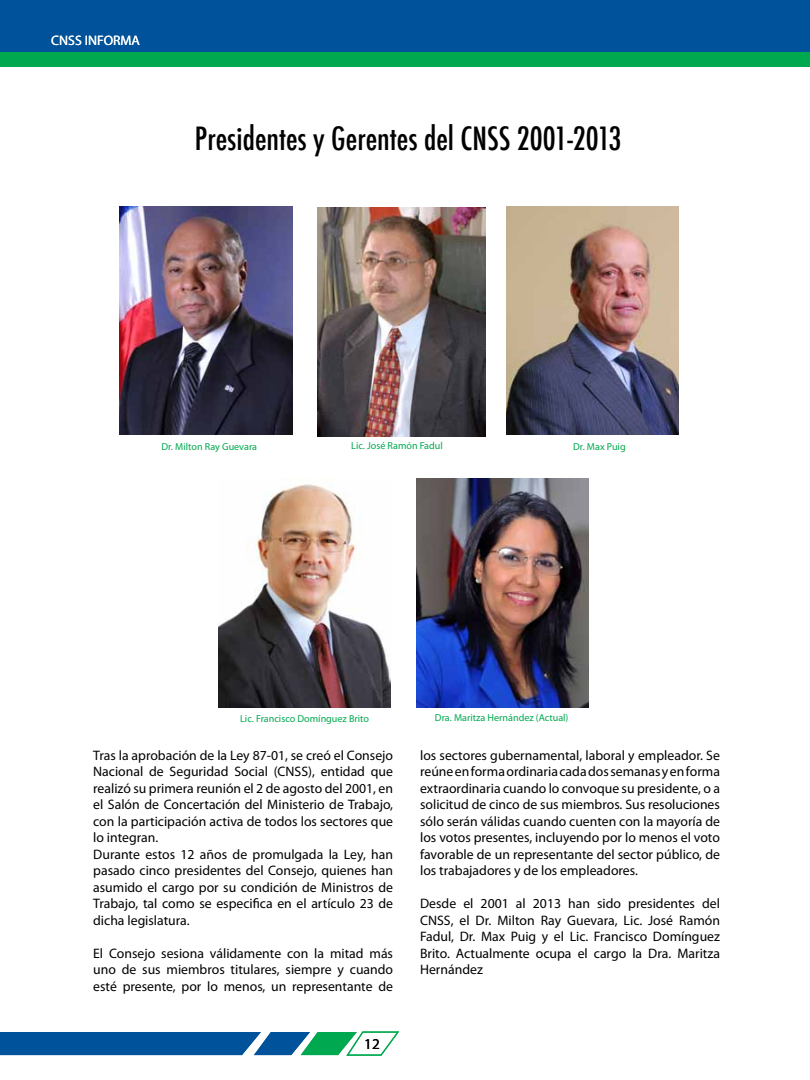
<style>
.page{position:relative;width:810px;height:1080px;background:#fff}
.page>*{position:absolute;margin:0;border:0;box-sizing:border-box;transform-origin:0 0}
.t1{font:500 condensed 31.25px "Futura";color:#000}
.t2{font:15px "Myriad Pro";color:#000}
.t3{font:13.75px/16.5px "Myriad Pro";color:#000;text-align:justify}
.t4{font:13.75px "Myriad Pro";color:#fff}
.t5{font:10.12px "Myriad Pro";color:#00a94f}
</style>
<div class="page">
<div style="left:0;top:0;width:810px;height:53px;background:#00539b"></div>
<div style="left:0;top:53px;width:810px;height:14px;background:#00a94f"></div>
<svg style="left:0;top:1031px;width:400px;height:25px"></svg>
<img style="left:219px;top:478px;width:172px;height:229px">
<img style="left:317px;top:208px;width:168px;height:229px">
<img style="left:416px;top:478px;width:173px;height:229px">
<img style="left:120px;top:206px;width:172px;height:229px">
<img style="left:506px;top:206px;width:172px;height:229px">
<p class="t4" style="left:51px;top:32px;width:90px">CNSS INFORMA</p>
<h1 class="t1" style="left:195px;top:118px;width:428px">Presidentes y Gerentes del CNSS 2001-2013</h1>
<p class="t5" style="left:161px;top:441px;width:97px">Dr. Milton Ray Guevara</p>
<p class="t5" style="left:351px;top:439px;width:93px">Lic. José Ramón Fadul</p>
<p class="t5" style="left:573px;top:441px;width:54px">Dr. Max Puig</p>
<p class="t5" style="left:240px;top:713px;width:130px">Lic. Francisco Domínguez Brito</p>
<p class="t5" style="left:435px;top:711px;width:135px">Dra. Maritza Hernández (Actual)</p>
<p class="t3" style="left:93px;top:747px;width:301px;text-align:left">Tras la aprobación de la Ley 87-01, se creó el Consejo Nacional de Seguridad Social (CNSS), entidad que realizó su primera reunión el 2 de agosto del 2001, en el Salón de Concertación del Ministerio de Trabajo, con la participación activa de todos los sectores que lo integran.<br>Durante estos 12 años de promulgada la Ley, han pasado cinco presidentes del Consejo, quienes han asumido el cargo por su condición de Ministros de Trabajo, tal como se especifica en el artículo 23 de dicha legislatura.</p>
<p class="t3" style="left:93px;top:945px;width:301px">El Consejo sesiona válidamente con la mitad más uno de sus miembros titulares, siempre y cuando esté presente, por lo menos, un representante de</p>
<p class="t2" style="left:364px;top:1034px;width:17px">12</p>
<p class="t3" style="left:420px;top:747px;width:301px">los sectores gubernamental, laboral y empleador. Se reúne en forma ordinaria cada dos semanas y en forma extraordinaria cuando lo convoque su presidente, o a solicitud de cinco de sus miembros. Sus resoluciones sólo serán válidas cuando cuenten con la mayoría de los votos presentes, incluyendo por lo menos el voto favorable de un representante del sector público, de los trabajadores y de los empleadores.</p>
<p class="t3" style="left:420px;top:895px;width:301px">Desde el 2001 al 2013 han sido presidentes del CNSS, el Dr. Milton Ray Guevara, Lic. José Ramón Fadul, Dr. Max Puig y el Lic. Francisco Domínguez Brito. Actualmente ocupa el cargo la Dra. Maritza Hernández</p>
</div>
